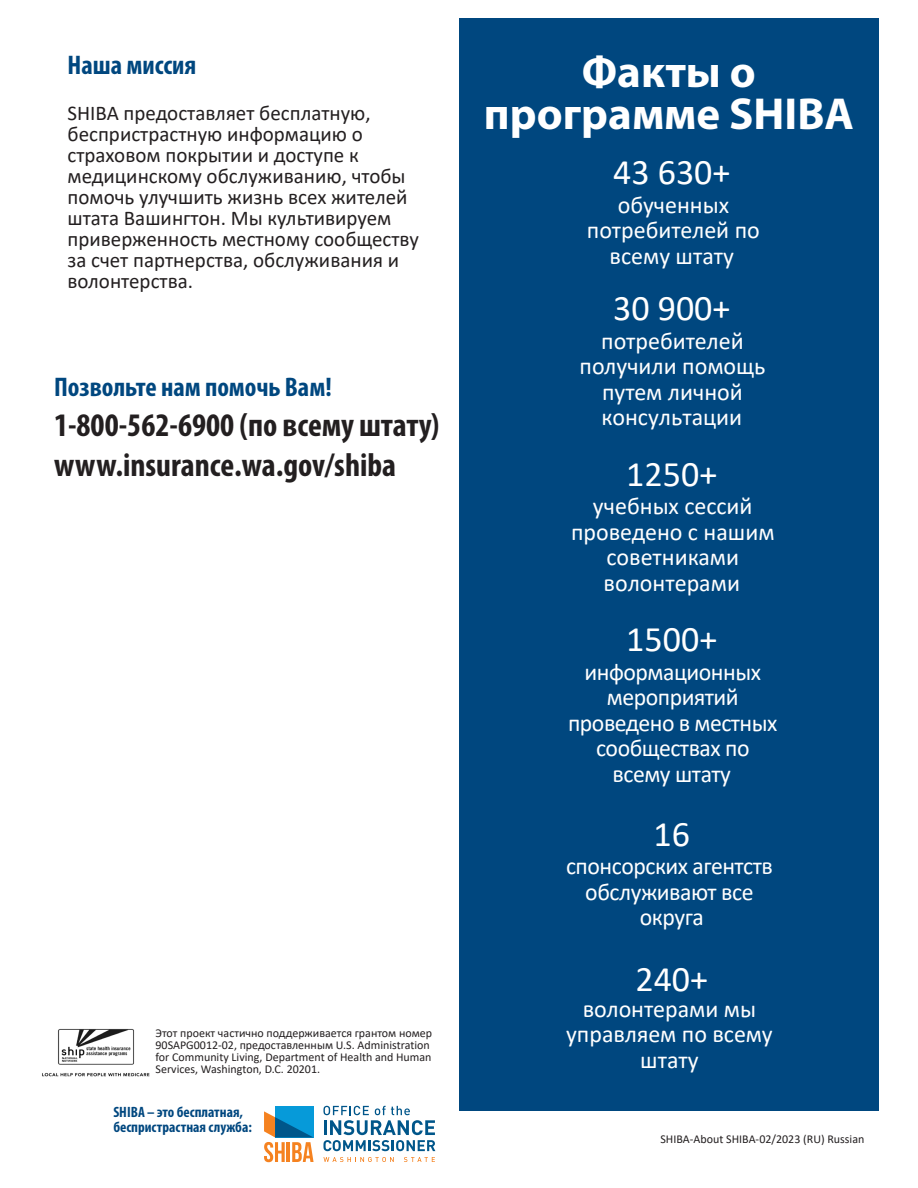
<style>
.page{position:relative;width:918px;height:1188px;background:#fff}
.page>*{position:absolute;margin:0;border:0;box-sizing:border-box;transform-origin:0 0}
.t1{font:700 45px/42px "Myriad Pro";color:#fff;text-align:center}
.t2{font:36px "Calibri";color:#fff}
.t3{font:700 condensed 33px "Myriad Pro";color:#231f20}
.t4{font:700 condensed 27px "Myriad Pro";color:#00477f}
.t5{font:24px/25.5px "Calibri";color:#fff;text-align:center}
.t6{font:24px/25.5px "Calibri";letter-spacing:-.02em;color:#fff;text-align:center}
.t7{font:21px/21px "Calibri";color:#231f20}
.t8{font:700 condensed 15px/15px "Myriad Pro";color:#00477f}
.t9{font:12px/12px "Calibri";color:#231f20}
</style>
<div class="page">
<div style="left:460px;top:18px;width:419px;height:1093px;background:#00477f"></div>
<img style="left:42px;top:1028px;width:108px;height:49px">
<svg style="left:323px;top:1157px;width:71px;height:5px"></svg>
<svg style="left:404px;top:1157px;width:31px;height:5px"></svg>
<svg style="left:323px;top:1106px;width:112px;height:45px"></svg>
<div style="left:275px;top:1106px;width:39px;height:31px;background:#069ad9"></div>
<svg style="left:264px;top:1111px;width:50px;height:51px"></svg>
<p class="t4" style="left:68px;top:48px;width:130px">Наша миссия</p>
<p class="t7" style="left:68px;top:102px;width:353px">SHIBA предоставляет бесплатную, беспристрастную информацию о страховом покрытии и доступе к медицинскому обслуживанию, чтобы помочь улучшить жизнь всех жителей штата Вашингтон. Мы культивируем приверженность местному сообществу за счет партнерства, обслуживания и волонтерства.</p>
<p class="t4" style="left:54px;top:371px;width:279px">Позвольте нам помочь Вам!</p>
<p class="t3" style="left:54px;top:404px;width:387px">1-800-562-6900 (по всему штату)</p>
<p class="t3" style="left:54px;top:444px;width:344px">www.insurance.wa.gov/shiba</p>
<p class="t9" style="left:156px;top:1026px;width:278px">Этот проект частично поддерживается грантом номер 90SAPG0012-02, предоставленным U.S. Administration for Community Living, Department of Health and Human Services, Washington, D.C. 20201.</p>
<p class="t8" style="left:113px;top:1104px;width:140px">SHIBA – это бесплатная, беспристрастная служба:</p>
<p class="t1" style="left:484px;top:49px;width:372px">Факты о программе SHIBA</p>
<p class="t2" style="left:613px;top:147px;width:119px">43 630+</p>
<p class="t5" style="left:587px;top:191px;width:174px">обученных потребителей по всему штату</p>
<p class="t2" style="left:613px;top:283px;width:119px">30 900+</p>
<p class="t5" style="left:580px;top:327px;width:187px">потребителей получили помощь путем личной консультации</p>
<p class="t2" style="left:626px;top:449px;width:92px">1250+</p>
<p class="t5" style="left:571px;top:493px;width:205px">учебных сессий проведено с нашим советниками волонтерами</p>
<p class="t2" style="left:626px;top:614px;width:92px">1500+</p>
<p class="t6" style="left:568px;top:659px;width:211px">информационных мероприятий проведено в местных сообществах по всему штату</p>
<p class="t2" style="left:654px;top:809px;width:38px">16</p>
<p class="t6" style="left:566px;top:853px;width:208px">спонсорских агентств обслуживают все округа</p>
<p class="t2" style="left:635px;top:954px;width:74px">240+</p>
<p class="t5" style="left:566px;top:995px;width:208px">волонтерами мы управляем по всему штату</p>
<p class="t9" style="left:660px;top:1133px;width:205px">SHIBA-About SHIBA-02/2023 (RU) Russian</p>
</div>
